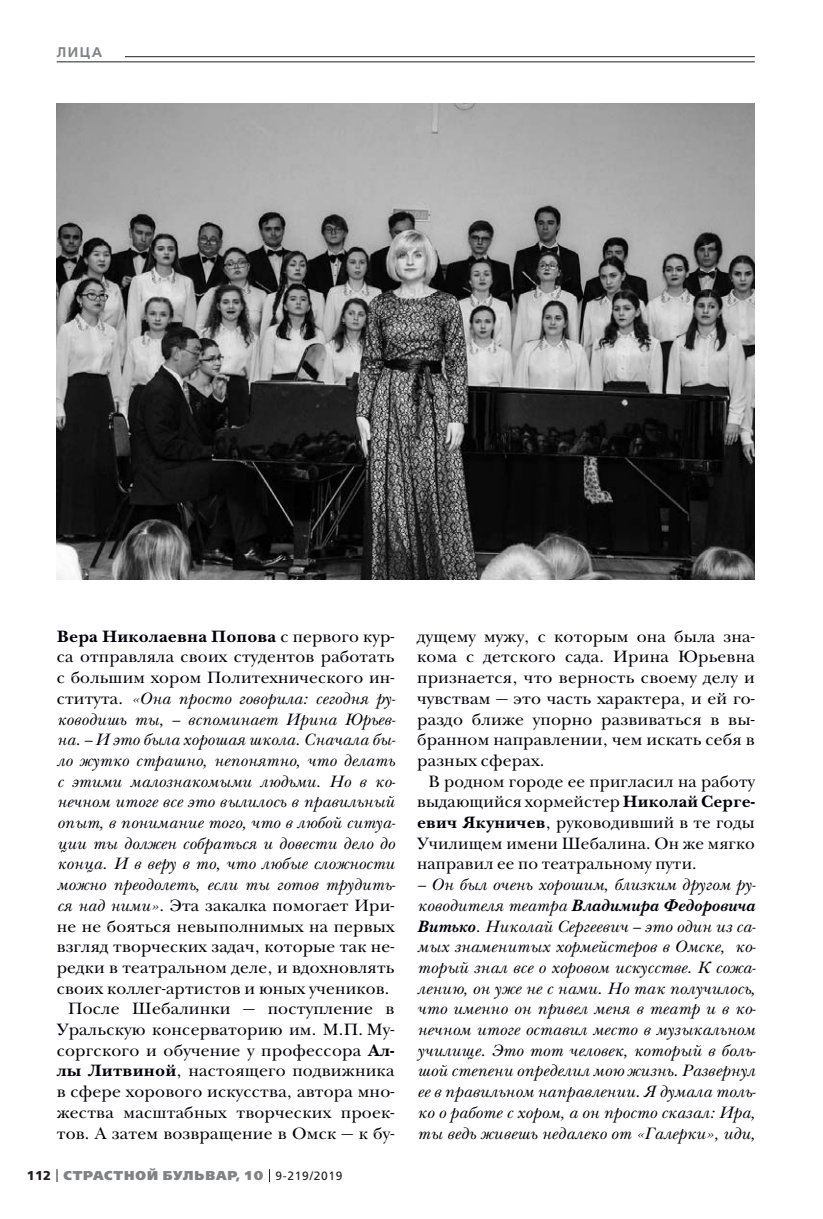
<style>
.page{position:relative;width:823px;height:1219px;background:#fff}
.page>*{position:absolute;margin:0;border:0;box-sizing:border-box;transform-origin:0 0}
.t1{font:17px/20.8px "New Baskerville ITC";letter-spacing:.01em;color:#00000a;text-align:justify}
.t2{font:italic 17px/20.6px "New Baskerville ITC";letter-spacing:.01em;color:#00000a;text-align:justify}
.t3{font:700 17px "New Baskerville ITC";letter-spacing:.01em;color:#00000a}
.t4{font:600 14px "Free Set";color:#808285}
.t5{font:800 12.8px "Free Set";letter-spacing:.07em;color:#808285}
.s1{font-weight:400}
.s2{font-style:normal}
.s3{font-style:italic}
.s4{font-weight:700}
.s5{font-weight:700;color:#231f20}
.s6{font-weight:400;font-size:12px;color:#231f20}
</style>
<div class="page">
<svg style="left:57px;top:1169px;width:1px;height:13px"></svg>
<svg style="left:269px;top:1169px;width:1px;height:13px"></svg>
<hr style="left:57px;top:56px;width:697px;height:1px;background:#231f20">
<div style="left:57px;top:41px;width:68px;height:21px;background:#fff"></div>
<hr style="left:57px;top:62px;width:697px;height:1px;background:#231f20">
<img style="left:57px;top:103px;width:697px;height:476px">
<p class="t4" style="left:57px;top:45px;width:47px">ЛИЦА</p>
<p class="t3" style="left:57px;top:630px;width:339px">Вера Николаевна Попова <span class="s1">с первого кур-</span></p>
<p class="t1" style="left:57px;top:648px;width:339px">са отправляла своих студентов работать</p>
<p class="t1" style="left:57px;top:669px;width:339px">с большим хором Политехнического ин-</p>
<p class="t2" style="left:57px;top:690px;width:340px"><span class="s2">ститута.</span> «Она просто говорила: сегодня ру-</p>
<p class="t2" style="left:57px;top:710px;width:340px">ководишь ты, — вспоминает Ирина Юрьев-</p>
<p class="t2" style="left:57px;top:731px;width:340px">на. — И это была хорошая школа. Сначала бы-</p>
<p class="t2" style="left:57px;top:752px;width:339px">ло жутко страшно, непонятно, что делать</p>
<p class="t2" style="left:57px;top:772px;width:340px">с этими малознакомыми людьми. Но в ко-</p>
<p class="t2" style="left:57px;top:793px;width:339px">нечном итоге все это вылилось в правильный</p>
<p class="t2" style="left:57px;top:814px;width:340px">опыт, в понимание того, что в любой ситуа-</p>
<p class="t2" style="left:57px;top:834px;width:339px">ции ты должен собраться и довести дело до</p>
<p class="t2" style="left:57px;top:855px;width:339px">конца. И в веру в то, что любые сложности</p>
<p class="t2" style="left:57px;top:876px;width:340px">можно преодолеть, если ты готов трудить-</p>
<p class="t1" style="left:57px;top:896px;width:339px"><span class="s3">ся над ними».</span> Эта закалка помогает Ири-</p>
<p class="t1" style="left:57px;top:917px;width:339px">не не бояться невыполнимых на первых</p>
<p class="t1" style="left:57px;top:938px;width:339px">взгляд творческих задач, которые так не-</p>
<p class="t1" style="left:57px;top:959px;width:339px">редки в театральном деле, и вдохновлять</p>
<p class="t1" style="left:57px;top:979px;width:334px">своих коллег-артистов и юных учеников.</p>
<p class="t1" style="left:68px;top:1000px;width:327px">После Шебалинки — поступление в</p>
<p class="t1" style="left:57px;top:1021px;width:339px">Уральскую консерваторию им. М.П. Му-</p>
<p class="t1" style="left:57px;top:1041px;width:339px">соргского и обучение у профессора <span class="s4">Ал-</span></p>
<p class="t1" style="left:57px;top:1062px;width:339px"><span class="s4">лы Литвиной</span>, настоящего подвижника</p>
<p class="t1" style="left:57px;top:1083px;width:339px">в сфере хорового искусства, автора мно-</p>
<p class="t1" style="left:57px;top:1103px;width:339px">жества масштабных творческих проек-</p>
<p class="t1" style="left:57px;top:1124px;width:339px">тов. А затем возвращение в Омск — к бу-</p>
<p class="t5" style="left:27px;top:1169px;width:317px"><span class="s5">112</span> СТРАСТНОЙ БУЛЬВАР, 10 <span class="s6">9-219/2019</span></p>
<p class="t1" style="left:417px;top:627px;width:339px">дущему мужу, с которым она была зна&shy;кома с детского сада. Ирина Юрьевна признается, что верность своему делу и чувствам — это часть характера, и ей го&shy;раздо ближе упорно развиваться в вы&shy;бранном направлении, чем искать себя в разных сферах.</p>
<p class="t1" style="left:417px;top:772px;width:339px;text-indent:11px">В родном городе ее пригласил на работу выдающийся хормейстер <span class="s4">Николай Серге&shy;евич Якуничев</span>, руководивший в те годы Училищем имени Шебалина. Он же мягко направил ее по театральному пути.</p>
<p class="t2" style="left:417px;top:876px;width:340px">— Он был очень хорошим, близким другом ру&shy;ководителя театра <span class="s4">Владимира Федоровича Витько</span>. Николай Сергеевич — это один из са&shy;мых знаменитых хормейстеров в Омске, ко&shy;торый знал все о хоровом искусстве. К сожа&shy;лению, он уже не с нами. Но так получилось, что именно он привел меня в театр и в ко&shy;нечном итоге оставил место в музыкальном училище. Это тот человек, который в боль&shy;шой степени определил мою жизнь. Развернул ее в правильном направлении. Я думала толь&shy;ко о работе с хором, а он просто сказал: Ира, ты ведь живешь недалеко от «Галерки», иди,</p>
</div>
